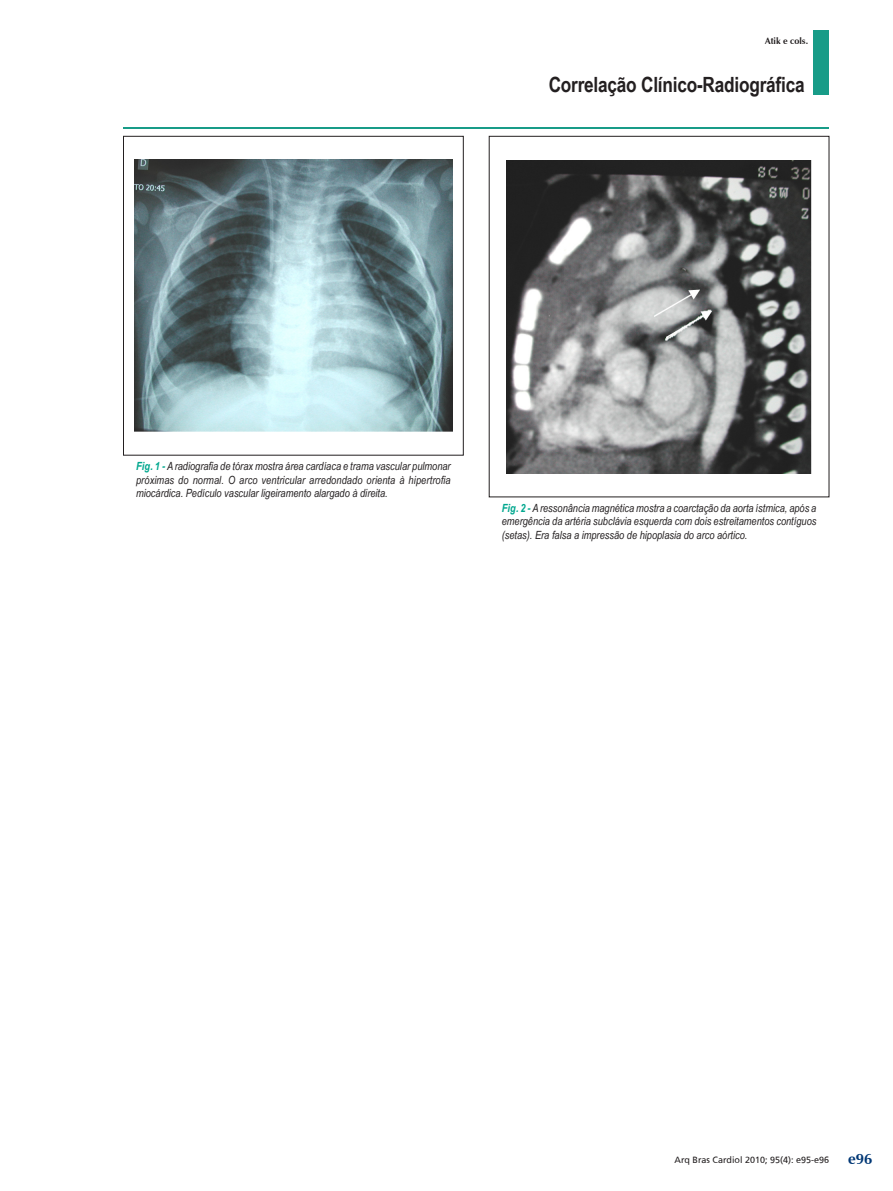
<style>
.page{position:relative;width:893px;height:1191px;background:#fff}
.page>*{position:absolute;margin:0;border:0;box-sizing:border-box;transform-origin:0 0}
.t1{font:700 21px "Arial Narrow";letter-spacing:-.01em;color:#231f20}
.t2{font:700 15px "Zapf Humanist 601 BT";color:#013775}
._04_FIGURA_ref{font:italic 11.25px/13.5px "Arial Narrow";color:#231f20;text-align:justify}
.t3{font:9px "Frutiger";color:#231f20}
.t4{font:700 9px "Zapf Humanist 601 BT";color:#231f20}
.s1{font-weight:700;color:#00a78e}
</style>
<div class="page">
<hr style="left:123px;top:127px;width:706px;height:1px;background:#189c88">
<div style="left:813px;top:30px;width:16px;height:64px;background:#189c88"></div>
<div style="left:123px;top:136px;width:340px;height:319px;border:1px solid #231f20"></div>
<img style="left:134px;top:160px;width:318px;height:272px">
<img style="left:507px;top:160px;width:305px;height:313px">
<p class="t4" style="left:765px;top:36px;width:45px">Atik e cols.</p>
<p class="t1" style="left:549px;top:69px;width:258px">Correlação Clínico-Radiográfica</p>
<p class="_04_FIGURA_ref" style="left:136px;top:459px;width:316px"><span class="s1">Fig. 1 -</span> A radiografia de tórax mostra área cardíaca e trama vascular pulmonar próximas do normal. O arco ventricular arredondado orienta à hipertrofia miocárdica. Pedículo vascular ligeiramento alargado à direita.</p>
<p class="_04_FIGURA_ref" style="left:502px;top:501px;width:316px"><span class="s1">Fig. 2 -</span> A ressonância magnética mostra a coarctação da aorta ístmica, após a emergência da artéria subclávia esquerda com dois estreitamentos contíguos (setas). Era falsa a impressão de hipoplasia do arco aórtico.</p>
<p class="t3" style="left:675px;top:1154px;width:156px">Arq Bras Cardiol 2010; 95(4): e95-e96</p>
<p class="t2" style="left:848px;top:1149px;width:26px">e96</p>
</div>
